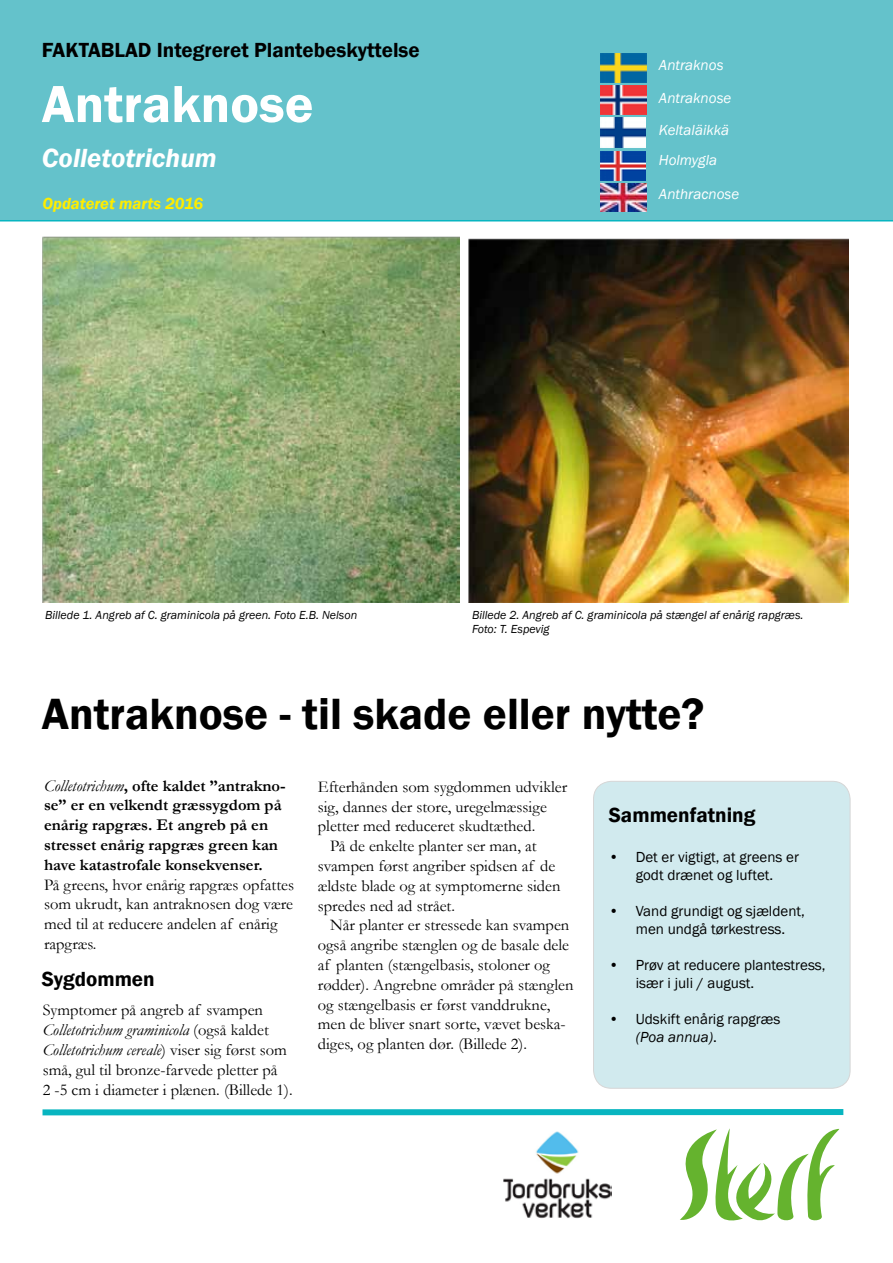
<style>
.page{position:relative;width:893px;height:1263px;background:#fff}
.page>*{position:absolute;margin:0;border:0;box-sizing:border-box;transform-origin:0 0}
.t1{font:600 54px "Franklin Gothic";color:#fff}
.t2{font:600 45px "Franklin Gothic";color:#000}
.t3{font:italic 600 27px "Franklin Gothic";color:#fff}
.t4{font:600 21px "Franklin Gothic";color:#000}
.t5{font:16.5px/19.8px "Garamond";color:#000}
.t6{font:700 16.5px/19.8px "Garamond";color:#000}
.t7{font:italic 600 16.5px "Franklin Gothic";color:#ffed00}
.t8{font:15px/18px "Franklin Gothic";color:#000;text-align:center}
.t9{font:italic 15px/33px "Franklin Gothic";color:#fff}
.t10{font:italic 12px/14.4px "Franklin Gothic";color:#000}
.s1{font-weight:400;font-style:italic}
.s2{font-style:italic}
</style>
<div class="page">
<div style="left:593px;top:781px;width:257px;height:307px;background:#d1eaee;border-radius:18px"></div>
<div style="left:593px;top:781px;width:257px;height:308px;border:1px solid #d6d6d6;border-radius:18px"></div>
<div style="left:0;top:0;width:893px;height:221px;background:#64c2cb"></div>
<img style="left:503px;top:1131px;width:108px;height:88px">
<svg style="left:680px;top:1128px;width:159px;height:92px"></svg>
<div style="left:43px;top:1109px;width:800px;height:6px;background:#08b5c0"></div>
<img style="left:469px;top:238px;width:380px;height:365px">
<img style="left:43px;top:236px;width:416px;height:367px">
<img style="left:601px;top:85px;width:45px;height:30px">
<img style="left:600px;top:54px;width:46px;height:28px">
<img style="left:601px;top:118px;width:44px;height:29px">
<img style="left:600px;top:152px;width:45px;height:28px">
<img style="left:600px;top:183px;width:46px;height:29px">
<p class="t4" style="left:42px;top:37px;width:379px">Faktablad Integreret Plantebeskyttelse</p>
<h1 class="t1" style="left:42px;top:71px;width:273px">Antraknose</h1>
<h3 class="t3" style="left:42px;top:141px;width:177px">Colletotrichum</h3>
<p class="t7" style="left:43px;top:193px;width:162px">Opdateret marts 2016</p>
<p class="t9" style="left:659px;top:48px;width:74px">Antraknos<br>Antraknose</p>
<p class="t9" style="left:659px;top:115px;width:72px;line-height:30.2px">Keltaläikkä<br>Holmygla</p>
<p class="t9" style="left:659px;top:178px;width:82px">Anthracnose</p>
<p class="t10" style="left:45px;top:608px;width:314px">Billede 1. Angreb af C. graminicola på green. Foto E.B. Nelson</p>
<p class="t10" style="left:472px;top:608px;width:333px">Billede 2. Angreb af C. graminicola på stængel af enårig rapgræs.<br>Foto: T. Espevig</p>
<h2 class="t2" style="left:42px;top:686px;width:664px">Antraknose - til skade eller nytte?</h2>
<p class="t6" style="left:44px;top:776px;width:243px"><span class="s1">Colletotrichum</span>, ofte kaldet ”antrakno&shy;se” er en velkendt græssygdom på enårig rapgræs. Et angreb på en stresset enårig rapgræs green kan have katastrofale konsekvenser.</p>
<p class="t5" style="left:44px;top:874px;width:252px">På greens, hvor enårig rapgræs opfattes som ukrudt, kan antraknosen dog være med til at reducere andelen af enårig rapgræs.</p>
<p class="t4" style="left:42px;top:966px;width:114px">Sygdommen</p>
<p class="t5" style="left:43px;top:1000px;width:251px">Symptomer på angreb af svampen <span class="s2">Colletotrichum graminicola</span> (også kaldet <span class="s2">Colletotrichum cereale</span>) viser sig først som små, gul til bronze-farvede pletter på<br>2 -5 cm i diameter i plænen. (Billede 1).</p>
<p class="t5" style="left:318px;top:776px;width:251px">Efterhånden som sygdommen udvikler</p>
<p class="t5" style="left:318px;top:796px;width:231px">sig, dannes der store, uregelmæssige</p>
<p class="t5" style="left:318px;top:816px;width:219px">pletter med reduceret skudtæthed.</p>
<p class="t5" style="left:330px;top:836px;width:208px">På de enkelte planter ser man, at</p>
<p class="t5" style="left:318px;top:855px;width:239px">svampen først angriber spidsen af de</p>
<p class="t5" style="left:318px;top:875px;width:244px">ældste blade og at symptomerne siden</p>
<p class="t5" style="left:318px;top:895px;width:139px">spredes ned ad strået.</p>
<p class="t5" style="left:330px;top:915px;width:241px">Når planter er stressede kan svampen</p>
<p class="t5" style="left:318px;top:935px;width:253px">også angribe stænglen og de basale dele</p>
<p class="t5" style="left:318px;top:954px;width:234px">af planten (stængelbasis, stoloner og</p>
<p class="t5" style="left:318px;top:974px;width:257px">rødder). Angrebne områder på stænglen</p>
<p class="t5" style="left:318px;top:994px;width:234px">og stængelbasis er først vanddrukne,</p>
<p class="t5" style="left:318px;top:1014px;width:249px">men de bliver snart sorte, vævet beska-</p>
<p class="t5" style="left:318px;top:1034px;width:211px">diges, og planten dør. (Billede 2).</p>
<p class="t4" style="left:609px;top:802px;width:148px">Sammenfatning</p>
<p class="t8" style="left:609px;top:848px;width:192px">• Det er vigtigt, at greens er godt drænet og luftet.</p>
<p class="t8" style="left:609px;top:902px;width:198px">• Vand grundigt og sjældent, men undgå tørkestress.</p>
<p class="t8" style="left:636px;top:956px;width:191px;text-align:left;text-indent:-27px">• Prøv at reducere plantestress, især i juli / august.</p>
<p class="t8" style="left:636px;top:1010px;width:146px;text-align:left;text-indent:-27px">• Udskift enårig rapgræs <span class="s2">(Poa annua)</span>.</p>
</div>
